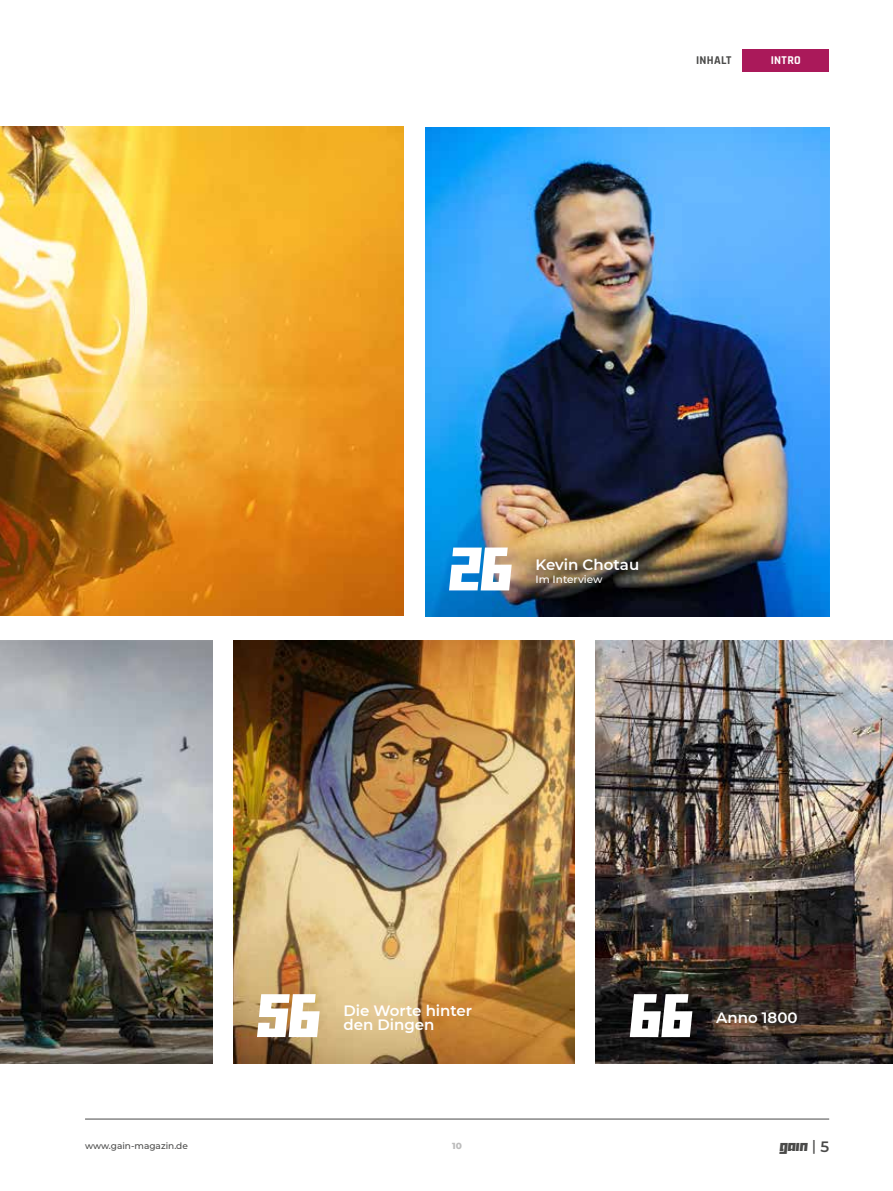
<style>
.page{position:relative;width:893px;height:1191px;background:#fff}
.page>*{position:absolute;margin:0;border:0;box-sizing:border-box;transform-origin:0 0}
.t1{font:58.5px "Yukarimobile";color:#fff}
.t2{font:600 15px/13.5px "Montserrat";color:#fff}
.t3{font:15px "Yukarimobile";color:#4a4a49}
.t4{font:700 12px "Rajdhani";letter-spacing:.015em;color:#4a4a49}
.t5{font:700 12px "Rajdhani";letter-spacing:.025em;color:#fff}
.t6{font:500 10.5px "Montserrat";color:#fff}
.t7{font:500 9px "Montserrat";color:#4a4a49}
.t8{font:800 9px "Montserrat";color:#bcbcbc}
.s1{font-family:"Montserrat";font-weight:500}
.s2{font-family:"Montserrat";font-weight:600}
</style>
<div class="page">
<div style="left:742px;top:49px;width:87px;height:22px;background:#aa195a"></div>
<hr style="left:85px;top:1118px;width:744px;height:1px;background:#4a4a49">
<img style="left:0;top:126px;width:404px;height:489px">
<img style="left:425px;top:128px;width:404px;height:489px">
<img style="left:234px;top:640px;width:340px;height:423px">
<img style="left:595px;top:640px;width:298px;height:423px">
<img style="left:0;top:640px;width:213px;height:423px">
<p class="t4" style="left:696px;top:53px;width:37px">INHALT</p>
<p class="t5" style="left:771px;top:53px;width:31px">INTRO</p>
<h1 class="t1" style="left:449px;top:537px;width:65px">26</h1>
<p class="t2" style="left:535px;top:557px;width:105px">Kevin Chotau</p>
<p class="t6" style="left:535px;top:573px;width:69px">Im Interview</p>
<h1 class="t1" style="left:257px;top:984px;width:65px">56</h1>
<p class="t2" style="left:343px;top:1004px;width:130px">Die Worte hinter den Dingen</p>
<h1 class="t1" style="left:630px;top:984px;width:65px">66</h1>
<p class="t2" style="left:716px;top:1011px;width:83px">Anno 1800</p>
<p class="t7" style="left:85px;top:1140px;width:104px">www.gain-magazin.de</p>
<p class="t8" style="left:452px;top:1140px;width:11px">10</p>
<p class="t3" style="left:780px;top:1137px;width:51px">GAIN <span class="s1">|</span> <span class="s2">5</span></p>
</div>
